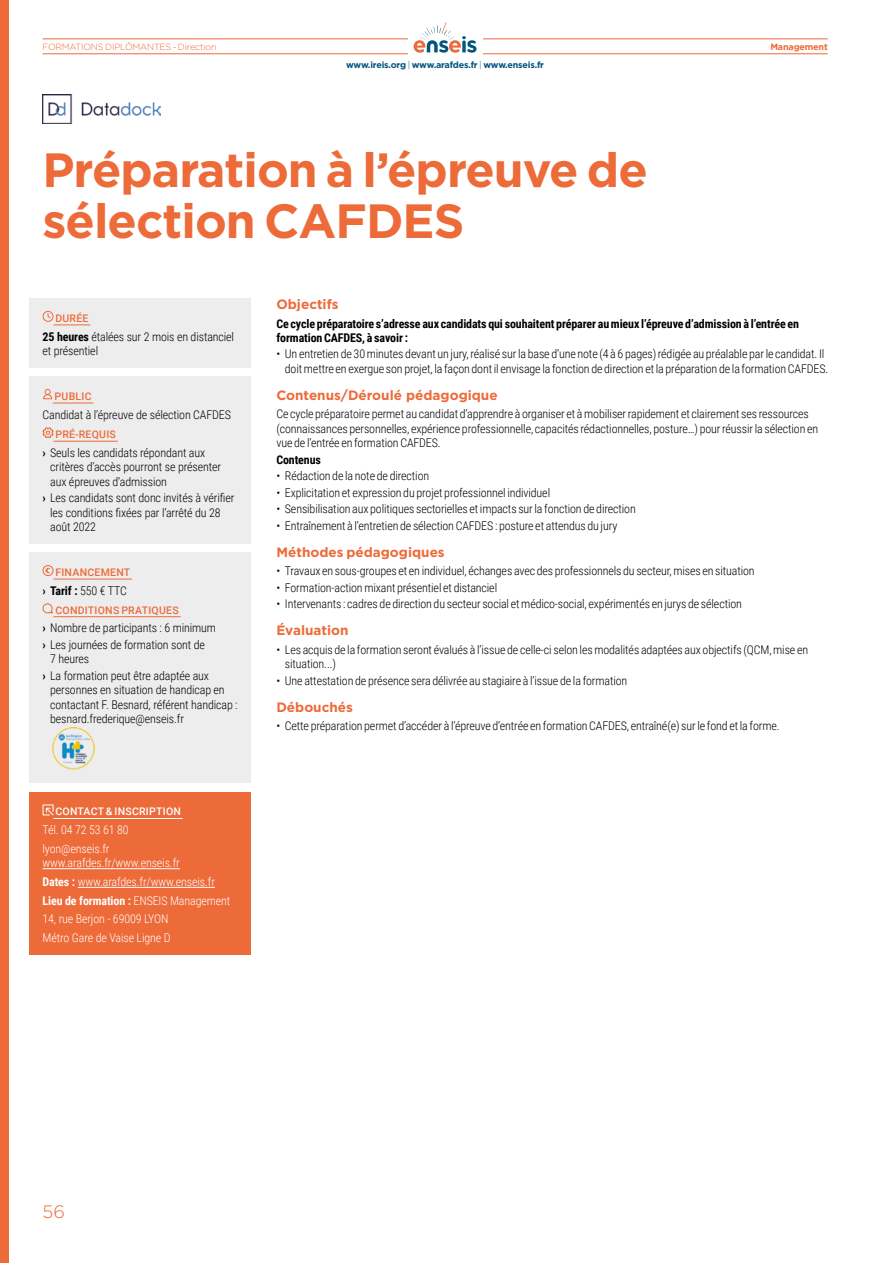
<style>
.page{position:relative;width:893px;height:1263px;background:#fff}
.page>*{position:absolute;margin:0;border:0;box-sizing:border-box;transform-origin:0 0}
.t1{font:700 48px/50.4px "Gotham";letter-spacing:-.02em;color:#ed6a39}
.t2{font:300 18px "Gotham";color:#ed6a39}
.t3{font:700 13.5px "Gotham";color:#ed6a39}
.LIste_rubrique{font:300 12px/14.4px "Roboto Condensed";letter-spacing:-.01em;color:#000}
.LIste_rubrique-2{font:700 12px/14.4px "Roboto Condensed";letter-spacing:-.01em;color:#000}
.t4{font:300 12px/14.4px "Roboto Condensed";letter-spacing:-.01em;color:#fff}
.t5{font:700 12px "Roboto Condensed";letter-spacing:-.01em;color:#fff}
.t6{font:500 10.5px "Roboto";letter-spacing:.025em;color:#ed6a39}
.t7{font:500 10.5px "Roboto";letter-spacing:.025em;color:#fff}
.t8{font:700 9px "Gotham";letter-spacing:-.02em;color:#00547f}
.t9{font:300 9px "Gotham";letter-spacing:-.02em;color:#ed6a39}
.t10{font:700 9px "Gotham";letter-spacing:-.02em;color:#ed6a39}
.s1{font-weight:300}
.s2{font-weight:700}
</style>
<div class="page">
<div style="left:0;top:0;width:9px;height:1263px;background:#ed6a39"></div>
<div style="left:30px;top:298px;width:221px;height:70px;background:#ededed"></div>
<hr style="left:53px;top:324px;width:37px;height:1px;background:#ed6a39">
<div style="left:43px;top:311px;width:11px;height:11px;border:1px solid #ed6a39;border-radius:50%"></div>
<svg style="left:47px;top:312px;width:4px;height:6px"></svg>
<div style="left:30px;top:376px;width:221px;height:168px;background:#ededed"></div>
<hr style="left:53px;top:403px;width:40px;height:1px;background:#ed6a39">
<hr style="left:53px;top:441px;width:65px;height:1px;background:#ed6a39">
<svg style="left:43px;top:389px;width:10px;height:10px"></svg>
<svg style="left:43px;top:427px;width:11px;height:11px"></svg>
<div style="left:30px;top:552px;width:221px;height:230px;background:#ededed"></div>
<hr style="left:53px;top:579px;width:79px;height:1px;background:#ed6a39">
<hr style="left:53px;top:616px;width:128px;height:1px;background:#ed6a39">
<div style="left:43px;top:565px;width:11px;height:11px;border:1px solid #ed6a39;border-radius:50%"></div>
<svg style="left:46px;top:567px;width:4px;height:7px"></svg>
<svg style="left:43px;top:603px;width:10px;height:10px"></svg>
<img style="left:51px;top:727px;width:44px;height:43px">
<hr style="left:43px;top:54px;width:785px;height:1px;background:#ed6a39">
<hr style="left:43px;top:39px;width:785px;height:1px;background:#ed6a39">
<img style="left:43px;top:94px;width:118px;height:30px">
<div style="left:30px;top:792px;width:221px;height:162px;background:#ed6a39"></div>
<hr style="left:53px;top:818px;width:130px;height:1px;background:#fff">
<svg style="left:43px;top:804px;width:11px;height:11px"></svg>
<hr style="left:43px;top:868px;width:137px;height:1px;background:#fff">
<hr style="left:78px;top:887px;width:137px;height:1px;background:#fff">
<div style="left:408px;top:19px;width:74px;height:37px;background:#fff"></div>
<svg style="left:414px;top:23px;width:62px;height:30px"></svg>
<p class="t9" style="left:43px;top:41px;width:176px">FORMATIONS DIPLÔMANTES - Direction</p>
<p class="t10" style="left:770px;top:41px;width:59px">Management</p>
<p class="t8" style="left:346px;top:59px;width:199px">www.ireis.org <span class="s1">|</span> www.arafdes.fr <span class="s1">|</span> www.enseis.fr</p>
<p class="t1" style="left:43px;top:145px;width:607px">Préparation à l’épreuve de sélection CAFDES</p>
<p class="t6" style="left:55px;top:311px;width:35px">DURÉE</p>
<p class="LIste_rubrique" style="left:43px;top:329px;width:193px"><span class="s2">25 heures</span> étalées sur 2 mois en distanciel et présentiel</p>
<p class="t6" style="left:55px;top:389px;width:38px">PUBLIC</p>
<p class="LIste_rubrique" style="left:43px;top:407px;width:190px">Candidat à l’épreuve de sélection CAFDES</p>
<p class="t6" style="left:55px;top:427px;width:62px">PRÉ-REQUIS</p>
<p class="LIste_rubrique" style="left:50px;top:445px;width:172px;text-indent:-8px"><span class="s2">›</span> Seuls les candidats répondant aux critères d’accès pourront se présenter aux épreuves d’admission</p>
<p class="LIste_rubrique" style="left:50px;top:490px;width:186px;text-indent:-8px"><span class="s2">›</span> Les candidats sont donc invités à vérifier les conditions fixées par l’arrêté du 28 août 2022</p>
<p class="t6" style="left:55px;top:565px;width:76px">FINANCEMENT</p>
<p class="LIste_rubrique-2" style="left:43px;top:583px;width:86px">› Tarif : <span class="s1">550 € TTC</span></p>
<p class="t6" style="left:55px;top:603px;width:125px">CONDITIONS PRATIQUES</p>
<p class="LIste_rubrique" style="left:43px;top:620px;width:175px"><span class="s2">›</span> Nombre de participants : 6 minimum</p>
<p class="LIste_rubrique" style="left:50px;top:637px;width:156px;text-indent:-8px"><span class="s2">›</span> Les journées de formation sont de<br>7 heures</p>
<p class="LIste_rubrique" style="left:50px;top:668px;width:189px;text-indent:-8px"><span class="s2">›</span> La formation peut être adaptée aux personnes en situation de handicap en contactant F. Besnard, référent handicap : besnard.frederique@enseis.fr</p>
<p class="t7" style="left:55px;top:804px;width:127px">CONTACT &amp; INSCRIPTION</p>
<p class="t4" style="left:43px;top:822px;width:88px">Tél. 04 72 53 61 80</p>
<p class="t4" style="left:43px;top:841px;width:139px">lyon@enseis.fr www.arafdes.fr/www.enseis.fr</p>
<p class="t4" style="left:43px;top:874px;width:174px"><span class="s2">Dates :</span> www.arafdes.fr/www.enseis.fr</p>
<p class="t5" style="left:43px;top:892px;width:189px">Lieu de formation : <span class="s1">ENSEIS Management</span></p>
<p class="t4" style="left:43px;top:911px;width:127px">14, rue Berjon - 69009 LYON</p>
<p class="t4" style="left:43px;top:930px;width:130px">Métro Gare de Vaise Ligne D</p>
<p class="t3" style="left:276px;top:295px;width:64px">Objectifs</p>
<p class="LIste_rubrique-2" style="left:276px;top:316px;width:524px">Ce cycle préparatoire s’adresse aux candidats qui souhaitent préparer au mieux l’épreuve d’admission à l’entrée en formation CAFDES, à savoir :</p>
<p class="LIste_rubrique" style="left:285px;top:347px;width:545px;text-indent:-9px">• Un entretien de 30 minutes devant un jury, réalisé sur la base d’une note (4 à 6 pages) rédigée au préalable par le candidat. Il doit mettre en exergue son projet, la façon dont il envisage la fonction de direction et la préparation de la formation CAFDES.</p>
<p class="t3" style="left:276px;top:386px;width:223px">Contenus/Déroulé pédagogique</p>
<p class="LIste_rubrique" style="left:276px;top:406px;width:543px">Ce cycle préparatoire permet au candidat d’apprendre à organiser et à mobiliser rapidement et clairement ses ressources (connaissances personnelles, expérience professionnelle, capacités rédactionnelles, posture…) pour réussir la sélection en vue de l’entrée en formation CAFDES.</p>
<p class="LIste_rubrique-2" style="left:276px;top:452px;width:46px">Contenus</p>
<p class="LIste_rubrique" style="left:276px;top:468px;width:154px">• Rédaction de la note de direction</p>
<p class="LIste_rubrique" style="left:276px;top:485px;width:275px">• Explicitation et expression du projet professionnel individuel</p>
<p class="LIste_rubrique" style="left:276px;top:501px;width:361px">• Sensibilisation aux politiques sectorielles et impacts sur la fonction de direction</p>
<p class="LIste_rubrique" style="left:276px;top:518px;width:342px">• Entraînement à l’entretien de sélection CAFDES : posture et attendus du jury</p>
<p class="t3" style="left:276px;top:543px;width:170px">Méthodes pédagogiques</p>
<p class="LIste_rubrique" style="left:276px;top:563px;width:480px">• Travaux en sous-groupes et en individuel, échanges avec des professionnels du secteur, mises en situation</p>
<p class="LIste_rubrique" style="left:276px;top:580px;width:222px">• Formation-action mixant présentiel et distanciel</p>
<p class="LIste_rubrique" style="left:276px;top:596px;width:467px">• Intervenants : cadres de direction du secteur social et médico-social, expérimentés en jurys de sélection</p>
<p class="t3" style="left:276px;top:621px;width:74px">Évaluation</p>
<p class="LIste_rubrique" style="left:285px;top:642px;width:525px;text-indent:-9px">• Les acquis de la formation seront évalués à l’issue de celle-ci selon les modalités adaptées aux objectifs (QCM, mise en situation...)</p>
<p class="LIste_rubrique" style="left:276px;top:673px;width:352px">• Une attestation de présence sera délivrée au stagiaire à l’issue de la formation</p>
<p class="t3" style="left:276px;top:698px;width:78px">Débouchés</p>
<p class="LIste_rubrique" style="left:276px;top:718px;width:505px">• Cette préparation permet d’accéder à l’épreuve d’entrée en formation CAFDES, entraîné(e) sur le fond et la forme.</p>
<h2 class="t2" style="left:43px;top:1200px;width:24px">56</h2>
</div>
